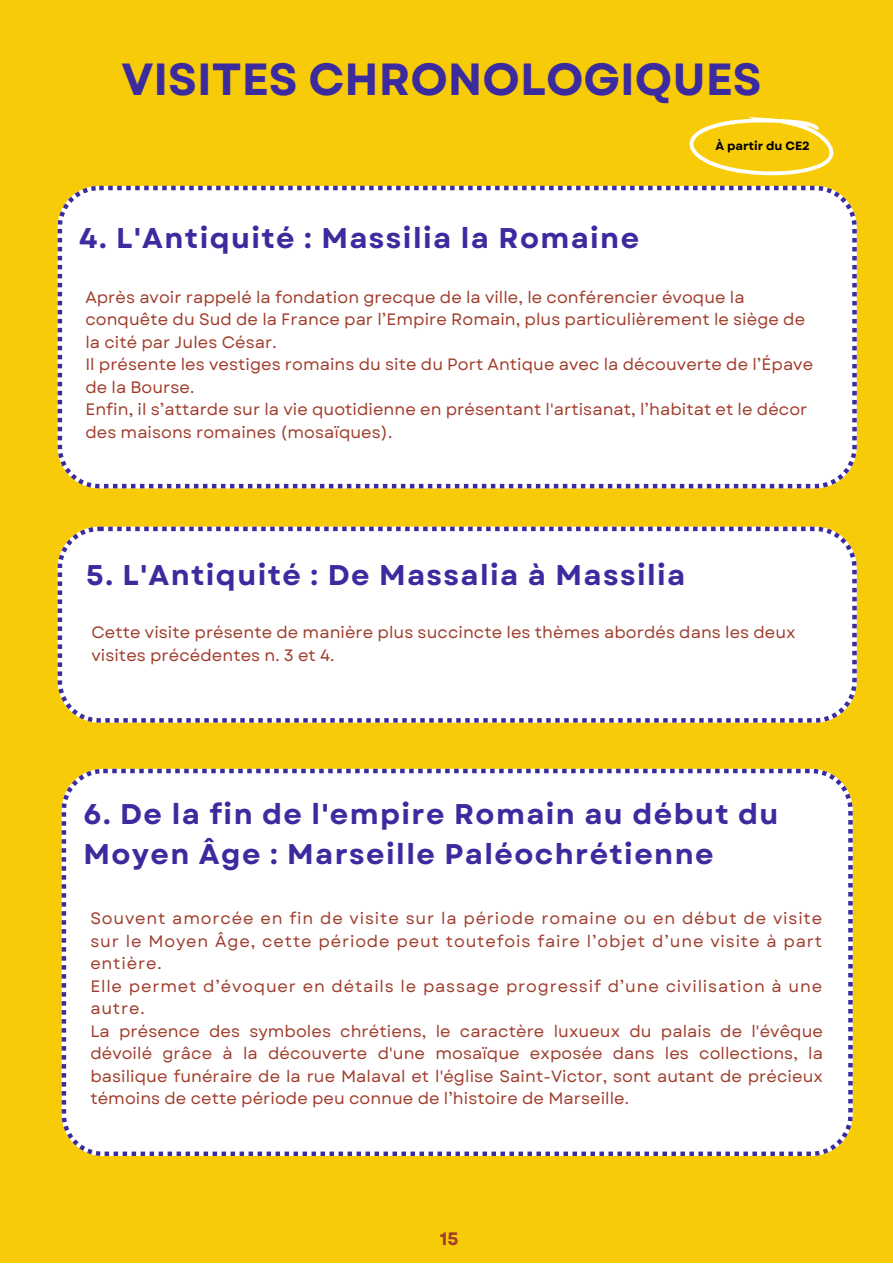
<style>
.page{position:relative;width:893px;height:1264px;background:#fff}
.page>*{position:absolute;margin:0;border:0;box-sizing:border-box;transform-origin:0 0}
.t1{font:700 45px "Garet";color:#3b2b9f}
.t2{font:700 28.5px/39.3px "Garet";letter-spacing:.05em;color:#3b2b9f}
.t3{font:700 18px "Garet";color:#9f3c2b}
.t4{font:16.5px/22.5px "Garet";letter-spacing:.005em;color:#9f3c2b}
.t5{font:16.5px/22.5px "Garet";letter-spacing:.05em;color:#9f3c2b}
.t6{font:700 12px "Garet";color:#000}
</style>
<div class="page">
<div style="left:0;top:0;width:892px;height:1262px;background:#f8cb08"></div>
<div style="left:58px;top:526px;width:798px;height:196px;background:#fff"></div>
<div style="left:58px;top:186px;width:798px;height:302px;background:#fff"></div>
<div style="left:62px;top:768px;width:790px;height:387px;background:#fff"></div>
<svg style="left:689px;top:117px;width:145px;height:58px"></svg>
<p class="t1" style="left:121px;top:46px;width:641px">VISITES CHRONOLOGIQUES</p>
<p class="t2" style="left:79px;top:218px;width:561px">4. L'Antiquité : Massilia la Romaine</p>
<p class="t6" style="left:715px;top:137px;width:96px">À partir du CE2</p>
<p class="t4" style="left:85px;top:286px;width:721px">Après avoir rappelé la fondation grecque de la ville, le conférencier évoque la conquête du Sud de la France par l’Empire Romain, plus particulièrement le siège de la cité par Jules César.</p>
<p class="t4" style="left:85px;top:353px;width:729px">Il présente les vestiges romains du site du Port Antique avec la découverte de l’Épave de la Bourse.</p>
<p class="t4" style="left:85px;top:398px;width:723px">Enfin, il s’attarde sur la vie quotidienne en présentant l'artisanat, l’habitat et le décor des maisons romaines (mosaïques).</p>
<p class="t2" style="left:86px;top:556px;width:600px">5. L'Antiquité : De Massalia à Massilia</p>
<p class="t4" style="left:91px;top:621px;width:705px">Cette visite présente de manière plus succincte les thèmes abordés dans les deux visites précédentes n. 3 et 4.</p>
<p class="t2" style="left:83px;top:795px;width:696px">6. De la fin de l'empire Romain au début du<br>Moyen Âge : Marseille Paléochrétienne</p>
<p class="t4" style="left:90px;top:907px;width:733px;text-align:justify">Souvent amorcée en fin de visite sur la période romaine ou en début de visite sur le Moyen Âge, cette période peut toutefois faire l’objet d’une visite à part entière.</p>
<p class="t5" style="left:90px;top:975px;width:733px">Elle permet d’évoquer en détails le passage progressif d’une civilisation à une autre.</p>
<p class="t4" style="left:90px;top:1019px;width:734px;text-align:justify">La présence des symboles chrétiens, le caractère luxueux du palais de l'évêque dévoilé grâce à la découverte d'une mosaïque exposée dans les collections, la basilique funéraire de la rue Malaval et l'église Saint-Victor, sont autant de précieux témoins de cette période peu connue de l’histoire de Marseille.</p>
<p class="t3" style="left:439px;top:1225px;width:20px">15</p>
</div>
